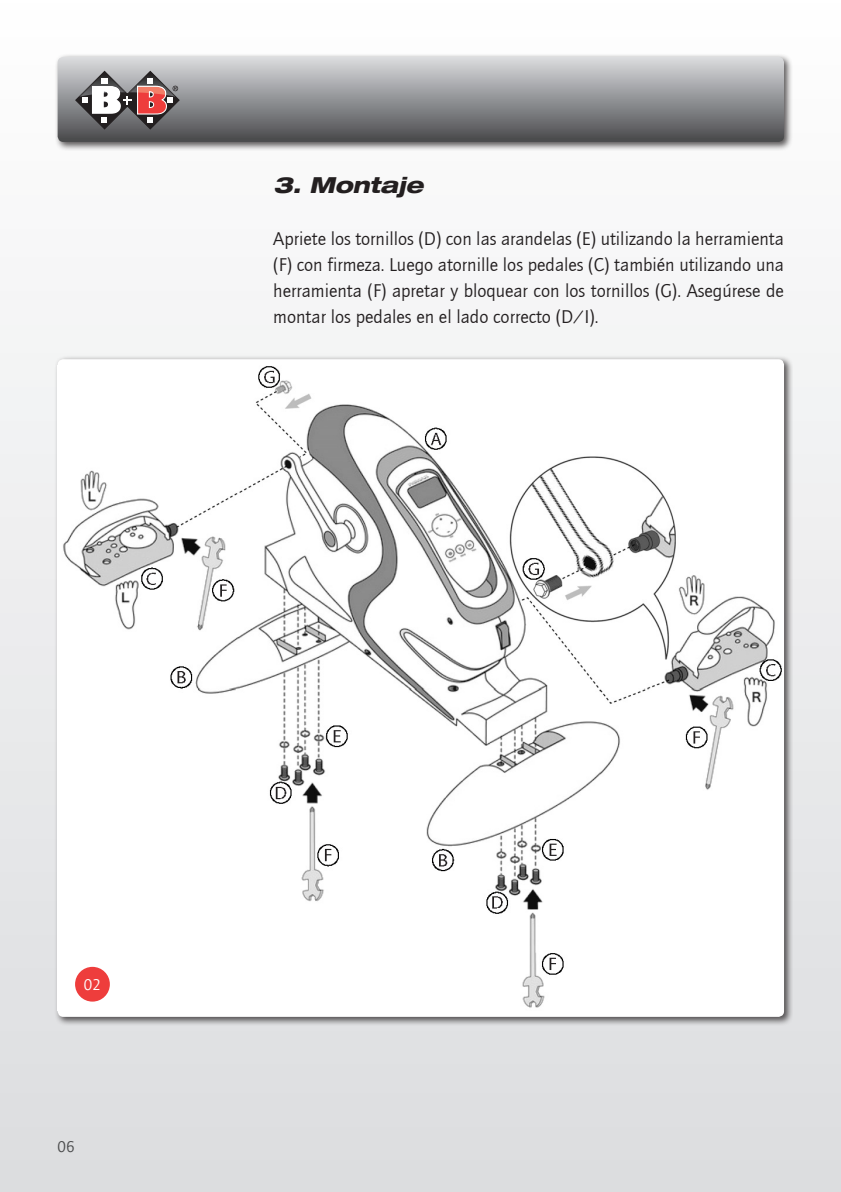
<style>
.page{position:relative;width:841px;height:1192px;background:#fff}
.page>*{position:absolute;margin:0;border:0;box-sizing:border-box;transform-origin:0 0}
.t1{font:800 22px "Helve Neu Hea Ext Obl";letter-spacing:-.01em;color:#231f20}
.t2{font:19px/26px "Quay Sans";color:#231f20;text-align:justify}
.t3{font:16px "Quay Sans";color:#4b4c4d}
.t4{font:16px "Quay Sans";color:#fff}
</style>
<div class="page">
<div style="left:0;top:0;width:840px;height:1192px;background:linear-gradient(to bottom,#fefefe,#dbdcdf)"></div>
<div style="left:54px;top:53px;width:738px;height:98px;background:#231f20;opacity:.75"></div>
<svg style="left:58px;top:57px;width:725px;height:85px;background:#919295"></svg>
<svg style="left:75px;top:71px;width:105px;height:59px"></svg>
<div style="left:54px;top:356px;width:738px;height:670px;background:#231f20;opacity:.75"></div>
<div style="left:58px;top:359px;width:725px;height:658px;background:#fff;border-radius:6px"></div>
<img style="left:63px;top:366px;width:719px;height:642px">
<div style="left:75px;top:967px;width:35px;height:35px;background:#ee3d3c;border-radius:50%"></div>
<p class="t1" style="left:273px;top:171px;width:151px">3. Montaje</p>
<p class="t2" style="left:273px;top:226px;width:512px">Apriete los tornillos (D) con las arandelas (E) utilizando la herramienta (F) con firmeza. Luego atornille los pedales (C) también utilizando una herramienta (F) apretar y bloquear con los tornillos (G). Asegúrese de montar los pedales en el lado correcto (D/I).</p>
<p class="t4" style="left:84px;top:976px;width:18px">02</p>
<p class="t3" style="left:58px;top:1138px;width:18px">06</p>
</div>
